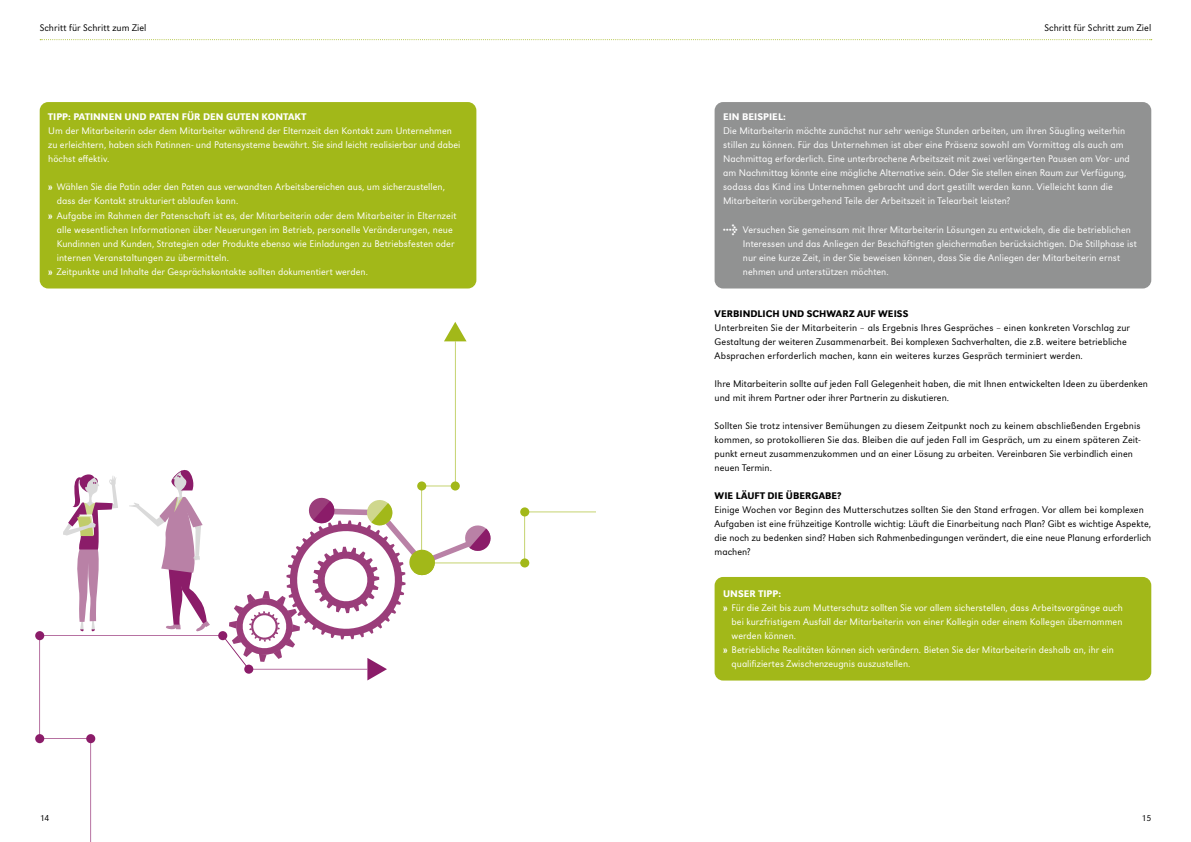
<style>
.page{position:relative;width:1191px;height:842px;background:#fff}
.page>*{position:absolute;margin:0;border:0;box-sizing:border-box;transform-origin:0 0}
.t1{font:300 10px/14px "URW Grotesk";letter-spacing:.005em;color:#fff}
.t2{font:300 10px/14px "URW Grotesk";letter-spacing:.005em;color:#000}
.t3{font:500 10px "URW Grotesk";letter-spacing:.005em;color:#fff}
.t4{font:500 10px "URW Grotesk";letter-spacing:.005em;color:#000}
.t5{font:300 9px "URW Grotesk";color:#000}
.s1{font-weight:500}
.s2{font-family:"Meta Bold Expert";font-weight:400;font-size:12px}
</style>
<div class="page">
<svg style="left:40px;top:39px;width:1111px;height:1px"></svg>
<div style="left:40px;top:102px;width:436px;height:186px;background:#a2b819;border-radius:9px"></div>
<div style="left:714px;top:102px;width:437px;height:186px;background:#919292;border-radius:9px"></div>
<div style="left:714px;top:577px;width:437px;height:103px;background:#a2b819;border-radius:9px"></div>
<svg style="left:39px;top:635px;width:190px;height:207px"></svg>
<div style="left:35px;top:631px;width:9px;height:9px;background:#8b1c69;border-radius:50%"></div>
<div style="left:218px;top:631px;width:9px;height:9px;background:#8b1c69;border-radius:50%"></div>
<div style="left:35px;top:734px;width:9px;height:9px;background:#8b1c69;border-radius:50%"></div>
<div style="left:86px;top:734px;width:9px;height:9px;background:#8b1c69;border-radius:50%"></div>
<svg style="left:229px;top:322px;width:366px;height:358px"></svg>
<svg style="left:63px;top:474px;width:55px;height:157px"></svg>
<svg style="left:129px;top:470px;width:81px;height:162px"></svg>
<p class="t2" style="left:40px;top:21px;width:108px">Schritt für Schritt zum Ziel</p>
<p class="t2" style="left:1044px;top:21px;width:108px">Schritt für Schritt zum Ziel</p>
<p class="t3" style="left:48px;top:111px;width:260px">TIPP: PATINNEN UND PATEN FÜR DEN GUTEN KONTAKT</p>
<p class="t1" style="left:48px;top:124px;width:414px">Um der Mitarbeiterin oder dem Mitarbeiter während der Elternzeit den Kontakt zum Unternehmen zu erleichtern, haben sich Patinnen- und Patensysteme bewährt. Sie sind leicht realisierbar und dabei höchst effektiv.</p>
<p class="t1" style="left:48px;top:180px;width:398px"><span class="s1">»</span> Wählen Sie die Patin oder den Paten aus verwandten Arbeitsbereichen aus, um sicherzustellen,</p>
<p class="t1" style="left:57px;top:194px;width:183px">dass der Kontakt strukturiert ablaufen kann.</p>
<p class="t1" style="left:48px;top:208px;width:410px"><span class="s1">»</span> Aufgabe im Rahmen der Patenschaft ist es, der Mitarbeiterin oder dem Mitarbeiter in Elternzeit</p>
<p class="t1" style="left:57px;top:222px;width:398px">alle wesentlichen Informationen über Neuerungen im Betrieb, personelle Veränderungen, neue</p>
<p class="t1" style="left:57px;top:236px;width:399px">Kundinnen und Kunden, Strategien oder Produkte ebenso wie Einladungen zu Betriebsfesten oder</p>
<p class="t1" style="left:57px;top:250px;width:174px">internen Veranstaltungen zu übermitteln.</p>
<p class="t1" style="left:48px;top:264px;width:321px"><span class="s1">»</span> Zeitpunkte und Inhalte der Gesprächskontakte sollten dokumentiert werden.</p>
<p class="t3" style="left:723px;top:111px;width:64px">EIN BEISPIEL:</p>
<p class="t1" style="left:723px;top:124px;width:408px">Die Mitarbeiterin möchte zunächst nur sehr wenige Stunden arbeiten, um ihren Säugling weiterhin stillen zu können. Für das Unternehmen ist aber eine Präsenz sowohl am Vormittag als auch am Nachmittag erforderlich. Eine unterbrochene Arbeitszeit mit zwei verlängerten Pausen am Vor- und am Nachmittag könnte eine mögliche Alternative sein. Oder Sie stellen einen Raum zur Verfügung, sodass das Kind ins Unternehmen gebracht und dort gestillt werden kann. Vielleicht kann die Mitarbeiterin vorübergehend Teile der Arbeitszeit in Telearbeit leisten?</p>
<p class="t1" style="left:743px;top:222px;width:395px;text-indent:-20px"><span class="s2">l</span> Versuchen Sie gemeinsam mit Ihrer Mitarbeiterin Lösungen zu entwickeln, die die betrieblichen Interessen und das Anliegen der Beschäftigten gleichermaßen berücksichtigen. Die Stillphase ist nur eine kurze Zeit, in der Sie beweisen können, dass Sie die Anliegen der Mitarbeiterin ernst nehmen und unterstützen möchten.</p>
<p class="t4" style="left:714px;top:307px;width:195px">VERBINDLICH UND SCHWARZ AUF WEISS</p>
<p class="t2" style="left:714px;top:320px;width:417px">Unterbreiten Sie der Mitarbeiterin – als Ergebnis Ihres Gespräches – einen konkreten Vorschlag zur<br>Gestaltung der weiteren Zusammenarbeit. Bei komplexen Sachverhalten, die z.B. weitere betriebliche<br>Absprachen erforderlich machen, kann ein weiteres kurzes Gespräch terminiert werden.</p>
<p class="t2" style="left:714px;top:376px;width:435px">Ihre Mitarbeiterin sollte auf jeden Fall Gelegenheit haben, die mit Ihnen entwickelten Ideen zu überdenken und mit ihrem Partner oder ihrer Partnerin zu diskutieren.</p>
<p class="t2" style="left:714px;top:418px;width:427px">Sollten Sie trotz intensiver Bemühungen zu diesem Zeitpunkt noch zu keinem abschließenden Ergebnis kommen, so protokollieren Sie das. Bleiben die auf jeden Fall im Gespräch, um zu einem späteren Zeit&shy;punkt erneut zusammenzukommen und an einer Lösung zu arbeiten. Vereinbaren Sie verbindlich einen neuen Termin.</p>
<p class="t4" style="left:714px;top:489px;width:129px">WIE LÄUFT DIE ÜBERGABE?</p>
<p class="t2" style="left:714px;top:502px;width:438px">Einige Wochen vor Beginn des Mutterschutzes sollten Sie den Stand erfragen. Vor allem bei komplexen Aufgaben ist eine frühzeitige Kontrolle wichtig: Läuft die Einarbeitung nach Plan? Gibt es wichtige Aspekte, die noch zu bedenken sind? Haben sich Rahmenbedingungen verändert, die eine neue Planung erforderlich machen?</p>
<p class="t3" style="left:723px;top:587px;width:59px">UNSER TIPP:</p>
<p class="t1" style="left:723px;top:600px;width:401px"><span class="s1">»</span> Für die Zeit bis zum Mutterschutz sollten Sie vor allem sicherstellen, dass Arbeitsvorgänge auch</p>
<p class="t1" style="left:731px;top:614px;width:392px">bei kurzfristigem Ausfall der Mitarbeiterin von einer Kollegin oder einem Kollegen übernommen</p>
<p class="t1" style="left:731px;top:628px;width:66px">werden können.</p>
<p class="t1" style="left:723px;top:642px;width:392px"><span class="s1">»</span> Betriebliche Realitäten können sich verändern. Bieten Sie der Mitarbeiterin deshalb an, ihr ein</p>
<p class="t1" style="left:731px;top:656px;width:180px">qualifiziertes Zwischenzeugnis auszustellen.</p>
<p class="t5" style="left:40px;top:812px;width:11px">14</p>
<p class="t5" style="left:1141px;top:812px;width:11px">15</p>
</div>
